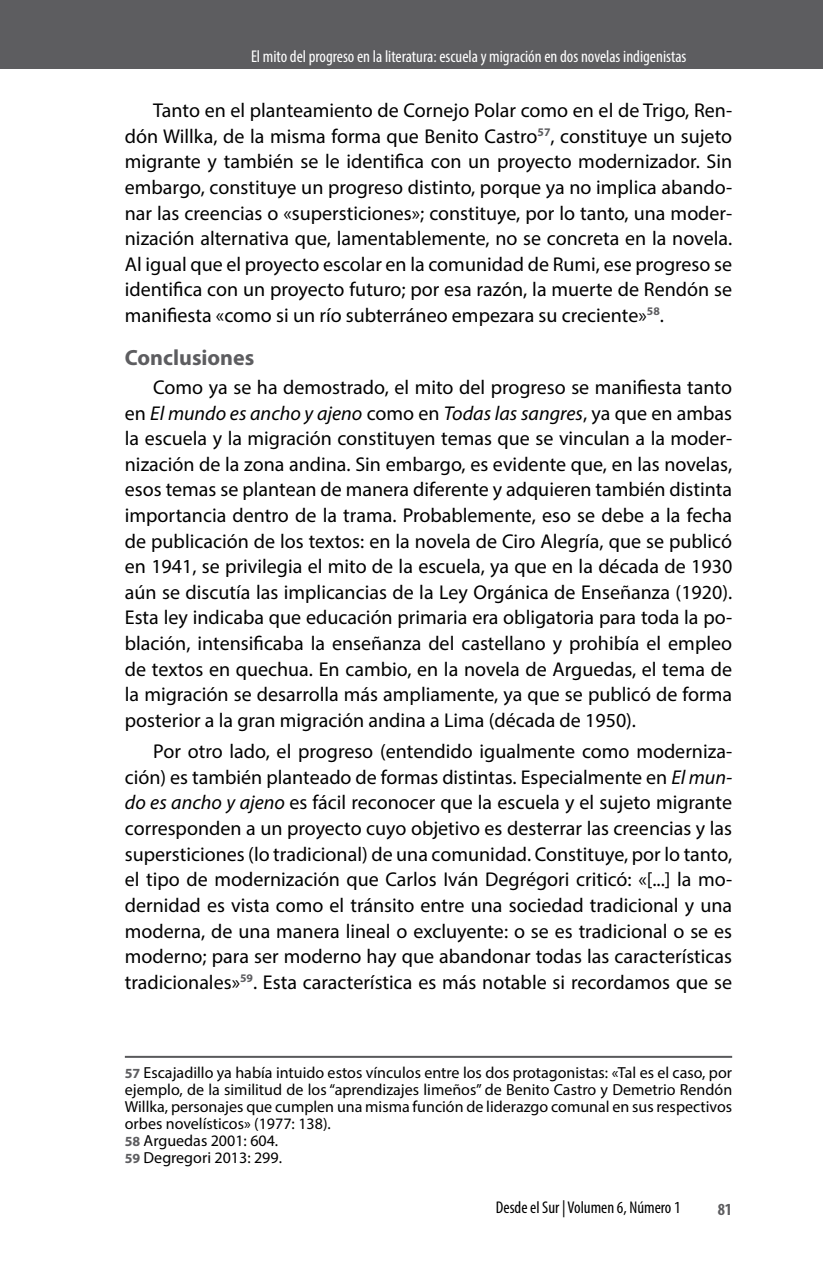
<style>
.page{position:relative;width:823px;height:1265px;background:#fff}
.page>*{position:absolute;margin:0;border:0;box-sizing:border-box;transform-origin:0 0}
.SUBTITULO{font:700 22px "Myriad Pro";color:#5d5d60}
.PARRAFOS{font:20px/25.6px "Myriad Pro";color:#000;text-align:justify}
.PARRAFO_LAST{font:20px/25.6px "Myriad Pro";color:#000;text-align:justify}
.PARRAFOS-2{font:condensed 17px "Myriad Pro";color:#fff}
.t1{font:condensed 17px "Myriad Pro";color:#000}
.t2{font:700 condensed 17px "Myriad Pro";color:#5d5d60}
.NOTA_AL_PIE_SIN_RAYA{font:16px/17px "Myriad Pro";color:#000;text-align:justify}
.s1{font-style:italic}
.s2{font-weight:700;font-size:14px;color:#5d5d60}
</style>
<div class="page">
<div style="left:0;top:0;width:822px;height:68px;background:#5d5d60"></div>
<hr style="left:125px;top:1055px;width:606px;height:2px;background:#58595b">
<p class="PARRAFOS-2" style="left:251px;top:46px;width:437px">El mito del progreso en la literatura: escuela y migración en dos novelas indigenistas</p>
<p class="PARRAFO_LAST" style="left:125px;top:97px;width:608px;text-indent:28px">Tanto en el planteamiento de Cornejo Polar como en el de Trigo, Ren&shy;dón Willka, de la misma forma que Benito Castro<sup>57</sup>, constituye un sujeto migrante y también se le identifica con un proyecto modernizador. Sin embargo, constituye un progreso distinto, porque ya no implica abando&shy;nar las creencias o «supersticiones»; constituye, por lo tanto, una moder&shy;nización alternativa que, lamentablemente, no se concreta en la novela.<br>Al igual que el proyecto escolar en la comunidad de Rumi, ese progreso se identifica con un proyecto futuro; por esa razón, la muerte de Rendón se manifiesta «como si un río subterráneo empezara su creciente»<sup>58</sup>.</p>
<p class="SUBTITULO" style="left:125px;top:343px;width:131px">Conclusiones</p>
<p class="PARRAFOS" style="left:125px;top:374px;width:608px;text-indent:28px">Como ya se ha demostrado, el mito del progreso se manifiesta tanto en <span class="s1">El mundo es ancho y ajeno</span> como en <span class="s1">Todas las sangres</span>, ya que en ambas la escuela y la migración constituyen temas que se vinculan a la moder&shy;nización de la zona andina. Sin embargo, es evidente que, en las novelas, esos temas se plantean de manera diferente y adquieren también distinta importancia dentro de la trama. Probablemente, eso se debe a la fecha de publicación de los textos: en la novela de Ciro Alegría, que se publicó en 1941, se privilegia el mito de la escuela, ya que en la década de 1930 aún se discutía las implicancias de la Ley Orgánica de Enseñanza (1920).<br>Esta ley indicaba que educación primaria era obligatoria para toda la po&shy;blación, intensificaba la enseñanza del castellano y prohibía el empleo de textos en quechua. En cambio, en la novela de Arguedas, el tema de la migración se desarrolla más ampliamente, ya que se publicó de forma posterior a la gran migración andina a Lima (década de 1950).</p>
<p class="PARRAFOS" style="left:125px;top:738px;width:608px;text-indent:28px">Por otro lado, el progreso (entendido igualmente como moderniza&shy;ción) es también planteado de formas distintas. Especialmente en <span class="s1">El mun&shy;do es ancho y ajeno</span> es fácil reconocer que la escuela y el sujeto migrante corresponden a un proyecto cuyo objetivo es desterrar las creencias y las supersticiones (lo tradicional) de una comunidad. Constituye, por lo tanto, el tipo de modernización que Carlos Iván Degrégori criticó: «[...] la mo&shy;dernidad es vista como el tránsito entre una sociedad tradicional y una moderna, de una manera lineal o excluyente: o se es tradicional o se es moderno; para ser moderno hay que abandonar todas las características tradicionales»<sup>59</sup>. Esta característica es más notable si recordamos que se</p>
<p class="NOTA_AL_PIE_SIN_RAYA" style="left:125px;top:1063px;width:608px"><span class="s2">57</span> Escajadillo ya había intuido estos vínculos entre los dos protagonistas: «Tal es el caso, por ejemplo, de la similitud de los “aprendizajes limeños” de Benito Castro y Demetrio Rendón Willka, personajes que cumplen una misma función de liderazgo comunal en sus respectivos orbes novelísticos» (1977: 138).</p>
<p class="NOTA_AL_PIE_SIN_RAYA" style="left:125px;top:1131px;width:155px"><span class="s2">58</span> Arguedas 2001: 604.</p>
<p class="NOTA_AL_PIE_SIN_RAYA" style="left:125px;top:1148px;width:159px"><span class="s2">59</span> Degregori 2013: 299.</p>
<p class="t1" style="left:495px;top:1196px;width:186px">Desde el Sur | Volumen 6, Número 1</p>
<p class="t2" style="left:717px;top:1198px;width:16px">81</p>
</div>
